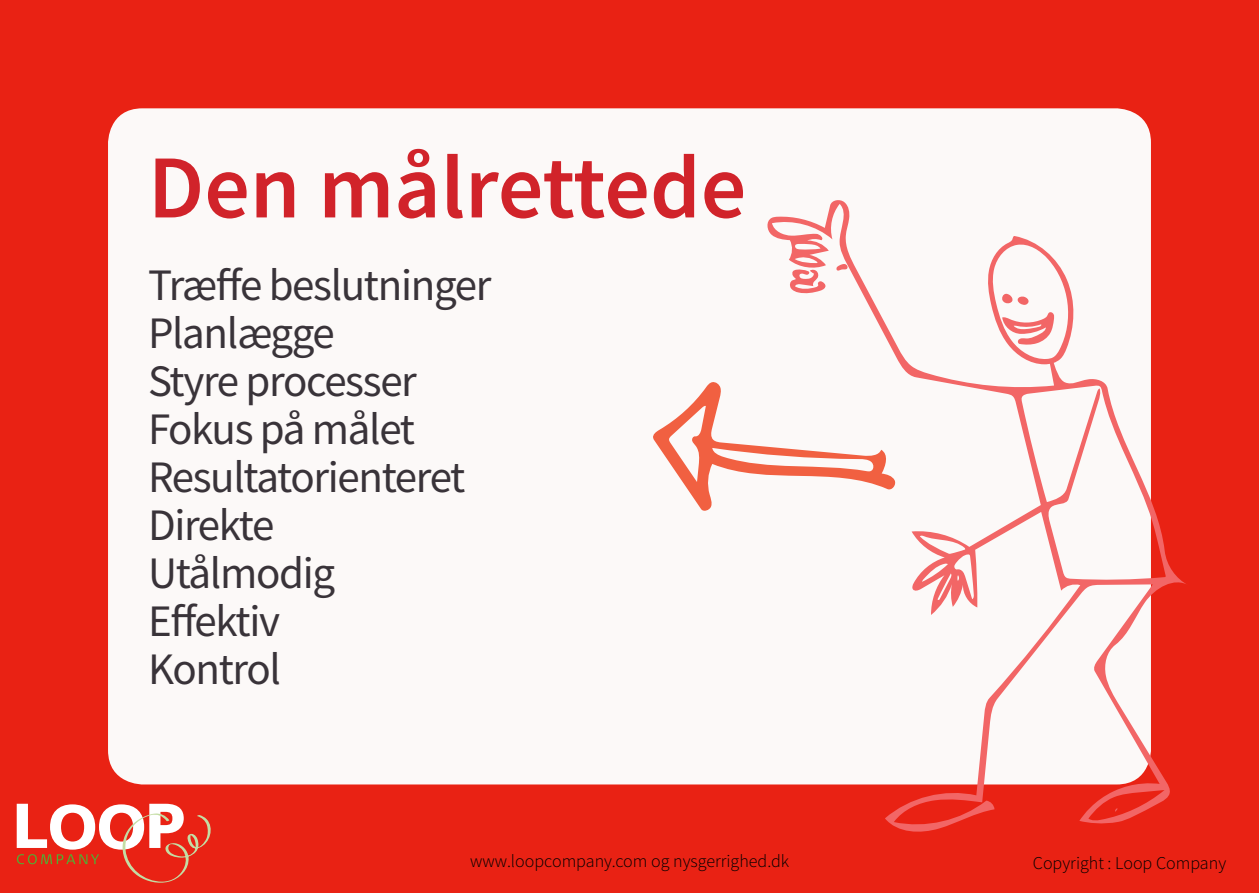
<style>
.page{position:relative;width:1259px;height:893px;background:#e92214}
.page>*{position:absolute;margin:0;border:0;box-sizing:border-box;transform-origin:0 0}
.t1{font:600 90px "Source Sans Pro";color:#d1232a}
.t2{font:45px "Source Sans Pro";letter-spacing:-.03em;color:#393339}
.t3{font:300 18px "Source Sans Pro";color:#000}
</style>
<div class="page">
<div style="left:108px;top:108px;width:1043px;height:676px;background:#fcf9f8;border-radius:34px"></div>
<svg style="left:765px;top:200px;width:421px;height:632px"></svg>
<svg style="left:987px;top:236px;width:89px;height:128px"></svg>
<svg style="left:653px;top:381px;width:244px;height:131px"></svg>
<svg style="left:17px;top:804px;width:194px;height:79px"></svg>
<p class="t1" style="left:148px;top:128px;width:600px">Den målrettede</p>
<p class="t2" style="left:148px;top:256px;width:345px">Træffe beslutninger</p>
<p class="t2" style="left:148px;top:304px;width:188px">Planlægge</p>
<p class="t2" style="left:148px;top:352px;width:270px">Styre processer</p>
<p class="t2" style="left:148px;top:400px;width:268px">Fokus på målet</p>
<p class="t2" style="left:148px;top:448px;width:319px">Resultatorienteret</p>
<p class="t2" style="left:148px;top:496px;width:128px">Direkte</p>
<p class="t2" style="left:148px;top:544px;width:189px">Utålmodig</p>
<p class="t2" style="left:148px;top:592px;width:134px">Effektiv</p>
<p class="t2" style="left:148px;top:640px;width:134px">Kontrol</p>
<p class="t3" style="left:470px;top:850px;width:320px">www.loopcompany.com og nysgerrighed.dk</p>
<p class="t3" style="left:1033px;top:852px;width:195px">Copyright : Loop Company</p>
</div>
